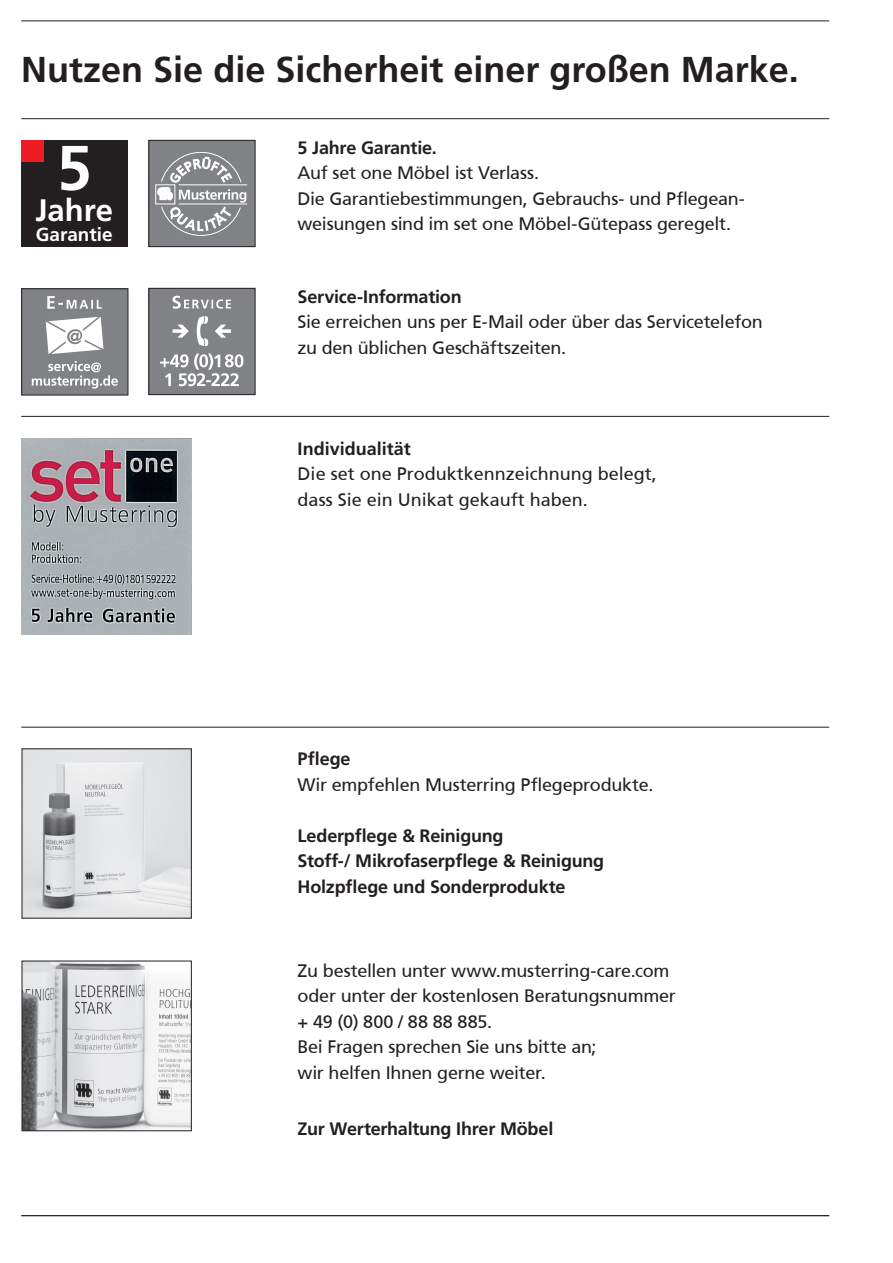
<style>
.page{position:relative;width:893px;height:1263px;background:#fff}
.page>*{position:absolute;margin:0;border:0;box-sizing:border-box;transform-origin:0 0}
.t1{font:700 56.25px "Frutiger LT Std";color:#fff;scale:2 1}
.t2{font:700 36px "Frutiger LT Std";color:#231f20}
.t3{font:700 31.05px "Frutiger";color:#fff}
.t4{font:700 18.9px "Frutiger";color:#fff}
.t5{font:18px/25.5px "Fruti Rom";letter-spacing:-.015em;color:#231f20}
.t6{font:700 18px/25.5px "Frutiger LT Std";letter-spacing:-.01em;color:#231f20}
.s1{font-family:"Frutiger";font-size:63px}
</style>
<div class="page">
<hr style="left:21px;top:21px;width:808px;height:1px;background:#231f20">
<hr style="left:21px;top:118px;width:808px;height:1px;background:#231f20">
<hr style="left:21px;top:416px;width:808px;height:1px;background:#231f20">
<hr style="left:21px;top:1215px;width:808px;height:1px;background:#231f20">
<hr style="left:21px;top:727px;width:808px;height:1px;background:#231f20">
<div style="left:149px;top:140px;width:106px;height:107px;background:#808285"></div>
<svg style="left:155px;top:152px;width:92px;height:84px"></svg>
<div style="left:148px;top:140px;width:107px;height:107px;border:1px solid #231f20"></div>
<img style="left:24px;top:750px;width:166px;height:166px">
<img style="left:24px;top:963px;width:166px;height:166px">
<div style="left:22px;top:961px;width:170px;height:170px;border:1px solid #231f20"></div>
<div style="left:21px;top:140px;width:107px;height:107px;background:#231f20"></div>
<div style="left:21px;top:140px;width:23px;height:22px;background:#ee1d23"></div>
<img style="left:21px;top:438px;width:170px;height:197px">
<div style="left:24px;top:290px;width:102px;height:102px;background:#808285"></div>
<svg style="left:32px;top:296px;width:86px;height:93px"></svg>
<div style="left:21px;top:288px;width:107px;height:107px;border:1px solid #231f20"></div>
<div style="left:151px;top:290px;width:102px;height:102px;background:#808285"></div>
<svg style="left:160px;top:353px;width:83px;height:33px"></svg>
<svg style="left:173px;top:296px;width:58px;height:13px"></svg>
<svg style="left:197px;top:316px;width:11px;height:30px"></svg>
<svg style="left:173px;top:325px;width:16px;height:13px"></svg>
<svg style="left:215px;top:325px;width:16px;height:13px"></svg>
<div style="left:148px;top:288px;width:107px;height:107px;border:1px solid #231f20"></div>
<h2 class="t2" style="left:21px;top:49px;width:779px">Nutzen Sie die Sicherheit einer großen Marke.</h2>
<h1 class="t1" style="left:43px;top:138px;width:33px">5<span class="s1">5</span></h1>
<h3 class="t3" style="left:35px;top:192px;width:79px">Jahre</h3>
<p class="t4" style="left:36px;top:223px;width:78px">Garantie</p>
<p class="t6" style="left:298px;top:135px;width:141px">5 Jahre Garantie.</p>
<p class="t5" style="left:298px;top:160px;width:449px">Auf set one Möbel ist Verlass.<br>Die Garantiebestimmungen, Gebrauchs- und Pflegean&shy;weisungen sind im set one Möbel-Gütepass geregelt.</p>
<p class="t6" style="left:298px;top:284px;width:165px">Service-Information</p>
<p class="t5" style="left:298px;top:309px;width:467px">Sie erreichen uns per E-Mail oder über das Servicetelefon zu den üblichen Geschäftszeiten.</p>
<p class="t6" style="left:298px;top:436px;width:115px">Individualität</p>
<p class="t5" style="left:298px;top:461px;width:361px">Die set one Produktkennzeichnung belegt, dass Sie ein Unikat gekauft haben.</p>
<p class="t6" style="left:298px;top:746px;width:54px">Pflege</p>
<p class="t5" style="left:298px;top:772px;width:357px">Wir empfehlen Musterring Pflegeprodukte.</p>
<p class="t6" style="left:298px;top:823px;width:308px">Lederpflege &amp; Reinigung<br>Stoff-/ Mikrofaserpflege &amp; Reinigung<br>Holzpflege und Sonderprodukte</p>
<p class="t5" style="left:298px;top:958px;width:380px">Zu bestellen unter www.musterring-care.com oder unter der kostenlosen Beratungsnummer + 49 (0) 800 / 88 88 885.<br>Bei Fragen sprechen Sie uns bitte an;<br>wir helfen Ihnen gerne weiter.</p>
<p class="t6" style="left:298px;top:1116px;width:257px">Zur Werterhaltung Ihrer Möbel</p>
</div>
